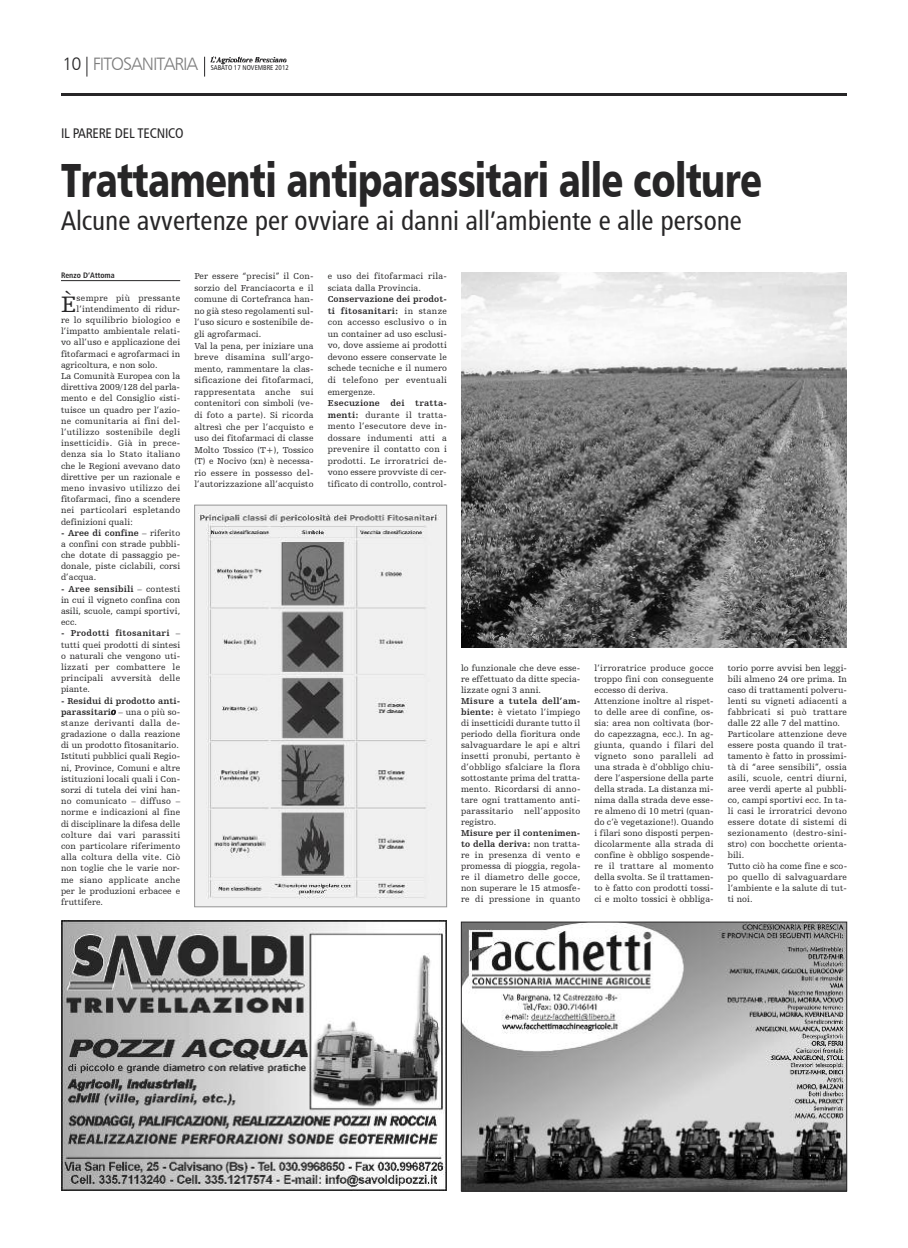
<style>
.page{position:relative;width:908px;height:1248px;background:#fff}
.page>*{position:absolute;margin:0;border:0;box-sizing:border-box;transform-origin:0 0}
.t1{font:48px "Humanist 777 BT Black B";letter-spacing:-.02em;color:#272627;scale:.76 1}
.t2{font:27px "Humanist 777 BT Roman Condensed B";color:#272627}
.t3{font:23.4px "Humanist Slabserif 712 BT";color:#272627}
.t4{font:18px "Humanist 777 BT Light B";letter-spacing:-.055em;color:#7d7d7d}
.t5{font:14px "Humanist 777 BT Roman Condensed B";letter-spacing:-.015em;color:#272627}
.t6{font:9px/11px "Humanist Slabserif 712 BT";letter-spacing:.01em;color:#272627;text-align:justify}
.t7{font:9px "Humanist Slabserif 712 BT";letter-spacing:.03em;color:#272627}
.t8{font:8px "Humanist 777 BT Bold Condensed B";letter-spacing:.01em;color:#272627}
.t9{font:7px "Humanist 777 BT Roman Condensed B";color:#272627}
.s1{color:#272627}
.s2{font-weight:700}
.s3{font-style:italic}
</style>
<div class="page">
<hr style="left:61px;top:280px;width:119px;height:1px;background:#272627">
<hr style="left:61px;top:93px;width:785px;height:3px;background:#272627">
<svg style="left:87px;top:57px;width:1px;height:20px"></svg>
<img style="left:211px;top:56px;width:76px;height:9px">
<svg style="left:204px;top:57px;width:1px;height:20px"></svg>
<img style="left:61px;top:920px;width:385px;height:270px">
<img style="left:463px;top:923px;width:381px;height:266px">
<div style="left:461px;top:921px;width:385px;height:270px;border:1px solid #272627"></div>
<div style="left:196px;top:507px;width:248px;height:398px;background:#f0f0f0"></div>
<div style="left:194px;top:505px;width:252px;height:402px;border:1px solid #939393"></div>
<img style="left:199px;top:513px;width:243px;height:385px">
<img style="left:461px;top:272px;width:385px;height:375px">
<h3 class="t4" style="left:62px;top:53px;width:137px"><span class="s1">10</span> FITOsANITARIA</h3>
<p class="t9" style="left:211px;top:63px;width:79px">SABATO 17 NOVEMBRE 2012</p>
<h3 class="t5" style="left:61px;top:125px;width:124px">IL PARERE DEL TECNICO</h3>
<h1 class="t1" style="left:61px;top:149px;width:923px">Trattamenti antiparassitari alle colture</h1>
<h2 class="t2" style="left:61px;top:204px;width:682px">Alcune avvertenze per ovviare ai danni all’ambiente e alle persone</h2>
<p class="t8" style="left:61px;top:270px;width:55px">renzo D’attoma</p>
<h3 class="t3" style="left:61px;top:290px;width:17px">È</h3>
<p class="t7" style="left:77px;top:292px;width:105px">sempre più pressante</p>
<p class="t6" style="left:194px;top:270px;width:121px;line-height:11.6px;text-align:left">Per essere “precisi” il Con&shy;sorzio del Franciacorta e il comune di Cortefranca han&shy;no già steso regolamenti sul&shy;l’uso sicuro e sostenibile de&shy;gli agrofarmaci.<br>Val la pena, per iniziare una breve disamina sull’argo&shy;mento, rammentare la clas&shy;sificazione dei fitofarmaci, rappresentata anche sui contenitori con simboli (ve&shy;di foto a parte). Si ricorda altresì che per l’acquisto e uso dei fitofarmaci di classe<br>Molto Tossico (T+), Tossico (T) e Nocivo (xn) è necessa&shy;rio essere in possesso del&shy;l’autorizzazione all’acquisto</p>
<p class="t6" style="left:327px;top:270px;width:121px;line-height:11.5px">e uso dei fitofarmaci rila&shy;sciata dalla Provincia.</p>
<p class="t6" style="left:327px;top:293px;width:121px;line-height:11.5px"><span class="s2">Conservazione dei prodot&shy;ti fitosanitari:</span> in stanze con accesso esclusivo o in un container ad uso esclusi&shy;vo, dove assieme ai prodotti devono essere conservate le schede tecniche e il numero di telefono per eventuali emergenze.</p>
<p class="t6" style="left:327px;top:397px;width:121px;line-height:11.5px"><span class="s2">Esecuzione dei tratta&shy;menti:</span> durante il tratta&shy;mento l’esecutore deve in&shy;dossare indumenti atti a prevenire il contatto con i prodotti. Le irroratrici de&shy;vono essere provviste di cer&shy;tificato di controllo, control-</p>
<p class="t6" style="left:77px;top:303px;width:105px">l’intendimento di ridur-</p>
<p class="t7" style="left:61px;top:315px;width:121px">re lo squilibrio biologico e</p>
<p class="t6" style="left:61px;top:325px;width:121px">l’impatto ambientale relati-</p>
<p class="t6" style="left:61px;top:337px;width:121px">vo all’uso e applicazione dei</p>
<p class="t6" style="left:61px;top:348px;width:121px">fitofarmaci e agrofarmaci in</p>
<p class="t6" style="left:61px;top:359px;width:98px">agricoltura, e non solo.</p>
<p class="t6" style="left:61px;top:370px;width:121px">La Comunità Europea con la</p>
<p class="t6" style="left:61px;top:381px;width:120px">direttiva 2009/128 del parla-</p>
<p class="t6" style="left:61px;top:393px;width:121px">mento e del Consiglio «isti-</p>
<p class="t6" style="left:61px;top:404px;width:121px">tuisce un quadro per l’azio-</p>
<p class="t7" style="left:61px;top:415px;width:121px">ne comunitaria ai fini del-</p>
<p class="t7" style="left:61px;top:426px;width:121px">l’utilizzo sostenibile degli</p>
<p class="t7" style="left:61px;top:438px;width:121px">insetticidi». Già in prece-</p>
<p class="t7" style="left:61px;top:449px;width:121px">denza sia lo Stato italiano</p>
<p class="t6" style="left:61px;top:460px;width:121px">che le Regioni avevano dato</p>
<p class="t6" style="left:61px;top:471px;width:121px">direttive per un razionale e</p>
<p class="t7" style="left:61px;top:482px;width:121px">meno invasivo utilizzo dei</p>
<p class="t6" style="left:61px;top:493px;width:121px">fitofarmaci, fino a scendere</p>
<p class="t7" style="left:61px;top:505px;width:121px">nei particolari espletando</p>
<p class="t6" style="left:61px;top:516px;width:74px">definizioni quali:</p>
<p class="t6" style="left:61px;top:527px;width:121px"><span class="s2">- Aree di confine</span> – riferito a confini con strade pubbli&shy;che dotate di passaggio pe&shy;donale, piste ciclabili, corsi d’acqua.</p>
<p class="t6" style="left:61px;top:583px;width:121px"><span class="s2">- Aree sensibili</span> – contesti in cui il vigneto confina con asili, scuole, campi sportivi, ecc.</p>
<p class="t6" style="left:61px;top:627px;width:121px"><span class="s2">- Prodotti fitosanitari</span> – tutti quei prodotti di sintesi o naturali che vengono uti&shy;lizzati per combattere le principali avversità delle piante.</p>
<p class="t6" style="left:61px;top:694px;width:121px;text-align:left"><span class="s2">- Residui di prodotto anti&shy;parassitari</span><span class="s3">o</span> – una o più so&shy;stanze derivanti dalla de&shy;gradazione o dalla reazione di un prodotto fitosanitario.<br>Istituti pubblici quali Regio&shy;ni, Province, Comuni e altre istituzioni locali quali i Con&shy;sorzi di tutela dei vini han&shy;no comunicato – diffuso – norme e indicazioni al fine di disciplinare la difesa delle colture dai vari parassiti con particolare riferimento alla coltura della vite. Ciò non toglie che le varie nor&shy;me siano applicate anche per le produzioni erbacee e fruttifere.</p>
<p class="t6" style="left:594px;top:661px;width:121px;text-align:left">l’irroratrice produce gocce troppo fini con conseguente eccesso di deriva.<br>Attenzione inoltre al rispet&shy;to delle aree di confine, os&shy;sia: area non coltivata (bor&shy;do capezzagna, ecc.). In ag&shy;giunta, quando i filari del vigneto sono paralleli ad una strada è d’obbligo chiu&shy;dere l’aspersione della parte della strada. La distanza mi&shy;nima dalla strada deve esse&shy;re almeno di 10 metri (quan&shy;do c’è vegetazione!). Quando i filari sono disposti perpen&shy;dicolarmente alla strada di confine è obbligo sospende&shy;re il trattare al momento della svolta. Se il trattamen&shy;to è fatto con prodotti tossi&shy;ci e molto tossici è obbliga-</p>
<p class="t6" style="left:727px;top:661px;width:121px;text-align:left">torio porre avvisi ben leggi&shy;bili almeno 24 ore prima. In caso di trattamenti polveru&shy;lenti su vigneti adiacenti a fabbricati si può trattare dalle 22 alle 7 del mattino.<br>Particolare attenzione deve essere posta quando il trat&shy;tamento è fatto in prossimi&shy;tà di “aree sensibili”, ossia asili, scuole, centri diurni, aree verdi aperte al pubbli&shy;co, campi sportivi ecc. In ta&shy;li casi le irroratrici devono essere dotate di sistemi di sezionamento (destro-sini&shy;stro) con bocchette orienta&shy;bili.<br>Tutto ciò ha come fine e sco&shy;po quello di salvaguardare l’ambiente e la salute di tut&shy;ti noi.</p>
<p class="t6" style="left:461px;top:661px;width:121px">lo funzionale che deve esse&shy;re effettuato da ditte specia&shy;lizzate ogni 3 anni.</p>
<p class="t6" style="left:461px;top:694px;width:121px"><span class="s2">Misure a tutela dell’am&shy;biente:</span> è vietato l’impiego di insetticidi durante tutto il periodo della fioritura onde salvaguardare le api e altri insetti pronubi, pertanto è d’obbligo sfalciare la flora sottostante prima del tratta&shy;mento. Ricordarsi di anno&shy;tare ogni trattamento anti&shy;parassitario nell’apposito registro.</p>
<p class="t6" style="left:461px;top:826px;width:121px"><span class="s2">Misure per il contenimen&shy;to della deriva:</span> non tratta&shy;re in presenza di vento e promessa di pioggia, regola&shy;re il diametro delle gocce, non superare le 15 atmosfe&shy;re di pressione in quanto</p>
</div>
